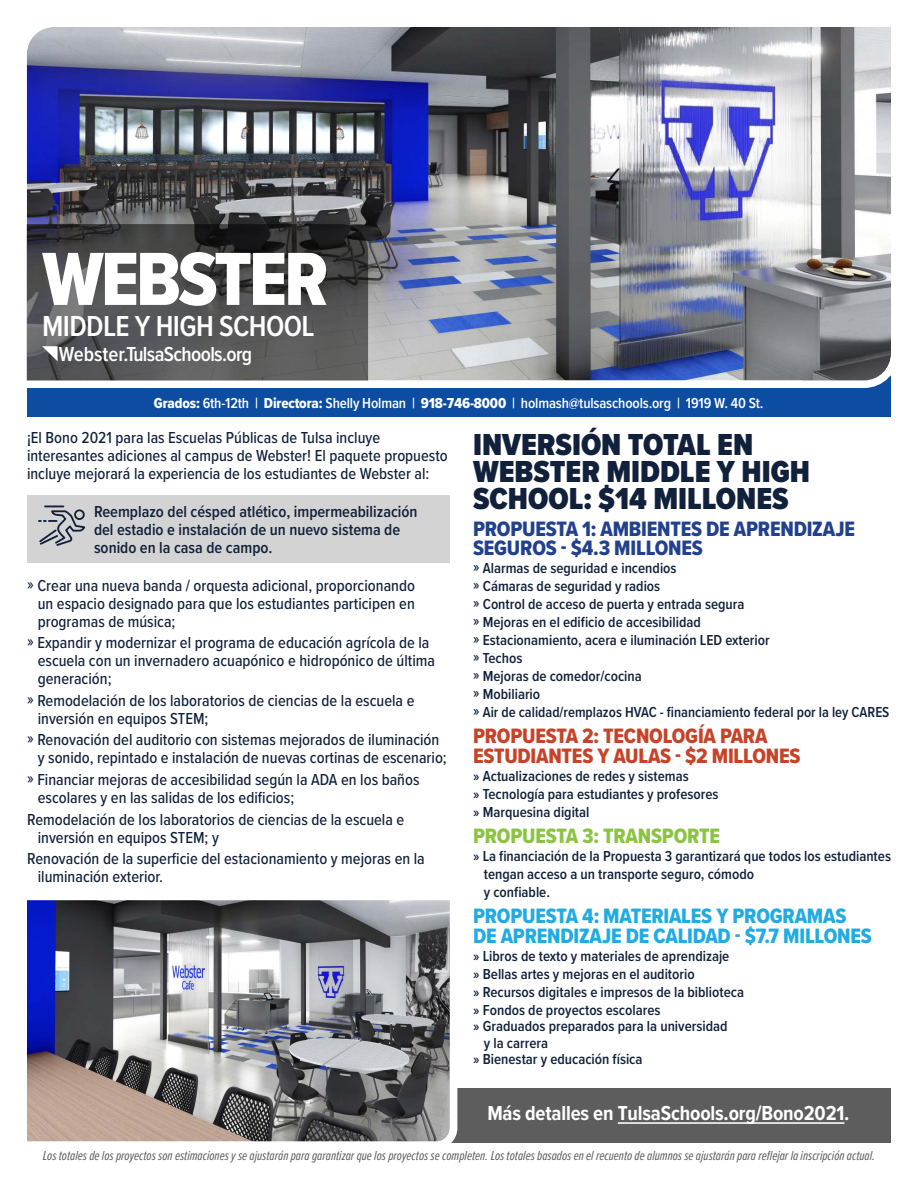
<style>
.page{position:relative;width:918px;height:1188px;background:#fff}
.page>*{position:absolute;margin:0;border:0;box-sizing:border-box;transform-origin:0 0}
.t1{font:78px "Proxima Nova Cond Extrabld";letter-spacing:-.04em;color:#fff}
.Prop_title{font:900 31.5px/27px "Proxima Nova Cond";color:#12213b}
.t2{font:600 30px "Proxima Nova Cond";letter-spacing:-.02em;color:#fff}
.Subhead_14_4pt{font:21.6px/19.5px "Proxima Nova Cond Extrabld";letter-spacing:-.01em;color:#22abe2}
.Subhead_14_4pt-2{font:21.6px/19.5px "Proxima Nova Cond Extrabld";letter-spacing:-.01em;color:#22418d}
.Subhead_14_4pt-3{font:21.6px/19.5px "Proxima Nova Cond Extrabld";letter-spacing:-.01em;color:#c74327}
.Subhead_14_4pt-4{font:21.6px "Proxima Nova Cond Extrabld";letter-spacing:-.01em;color:#8bc442}
.t3{font:700 21px "Proxima Nova Cond";letter-spacing:-.01em;color:#fff}
.t4{font:600 21px "Proxima Nova Cond";letter-spacing:-.03em;color:#fff}
.reg_Bullets{font:500 16.5px/18px "Proxima Nova Cond";color:#12213b}
.school_Text{font:600 16.5px/18px "Proxima Nova Cond";color:#12213b}
.Prop_bullets{font:600 15px/18px "Proxima Nova Cond";color:#12213b}
.t5{font:600 15px "Proxima Nova Cond";letter-spacing:-.01em;color:#fff}
.Prop_bullets-2{font:italic 13.5px "Proxima Nova Ex Cn";color:#5d5d5d}
.t6{font:9.75px "Century Gothic";color:#231f20}
.s1{font-family:"Proxima Nova Cond Extrabld";font-weight:400}
</style>
<div class="page">
<div style="left:422px;top:1088px;width:468px;height:55px;background:#5d5d5d"></div>
<div style="left:27px;top:388px;width:864px;height:28px;background:#0d4da1"></div>
<img style="left:26px;top:27px;width:865px;height:361px">
<svg style="left:27px;top:224px;width:341px;height:157px;background:#4c4c4d"></svg>
<svg style="left:42px;top:346px;width:16px;height:15px"></svg>
<svg style="left:27px;top:900px;width:431px;height:243px;background:#82818a"></svg>
<div style="left:27px;top:496px;width:422px;height:67px;background:#d3d3d3"></div>
<svg style="left:38px;top:505px;width:48px;height:41px"></svg>
<hr style="left:618px;top:1122px;width:226px;height:2px;background:#fff">
<p class="t1" style="left:42px;top:222px;width:288px">WEBSTER</p>
<p class="t2" style="left:42px;top:304px;width:274px">MIDDLE Y HIGH SCHOOL</p>
<p class="t4" style="left:59px;top:339px;width:195px">Webster.TulsaSchools.org</p>
<p class="t5" style="left:154px;top:392px;width:611px"><span class="s1">Grados:</span> 6th-12th | <span class="s1">Directora:</span> Shelly Holman | <span class="s1">918-746-8000</span> | holmash@tulsaschools.org | 1919 W. 40 St.</p>
<p class="Prop_title" style="left:473px;top:431px;width:339px">INVERSIÓN TOTAL EN<br>WEBSTER MIDDLE Y HIGH<br>SCHOOL: $14 MILLONES</p>
<p class="Subhead_14_4pt-2" style="left:473px;top:518px;width:383px">PROPUESTA 1: AMBIENTES DE APRENDIZAJE<br>SEGUROS - $4.3 MILLONES</p>
<p class="Prop_bullets" style="left:473px;top:559px;width:205px">» Alarmas de seguridad e incendios</p>
<p class="Prop_bullets" style="left:473px;top:577px;width:189px">» Cámaras de seguridad y radios</p>
<p class="Prop_bullets" style="left:473px;top:595px;width:273px">» Control de acceso de puerta y entrada segura</p>
<p class="Prop_bullets" style="left:473px;top:613px;width:229px">» Mejoras en el edificio de accesibilidad</p>
<p class="Prop_bullets" style="left:473px;top:631px;width:298px">» Estacionamiento, acera e iluminación LED exterior</p>
<p class="Prop_bullets" style="left:473px;top:649px;width:51px">» Techos</p>
<p class="Prop_bullets" style="left:473px;top:667px;width:170px">» Mejoras de comedor/cocina</p>
<p class="Prop_bullets" style="left:473px;top:685px;width:68px">» Mobiliario</p>
<p class="Prop_bullets" style="left:473px;top:703px;width:418px">» Air de calidad/remplazos HVAC - financiamiento federal por la ley CARES</p>
<p class="Subhead_14_4pt-3" style="left:473px;top:726px;width:329px">PROPUESTA 2: TECNOLOGÍA PARA<br>ESTUDIANTES Y AULAS - $2 MILLONES</p>
<p class="Prop_bullets" style="left:473px;top:766px;width:217px">» Actualizaciones de redes y sistemas</p>
<p class="Prop_bullets" style="left:473px;top:784px;width:247px">» Tecnología para estudiantes y profesores</p>
<p class="Prop_bullets" style="left:473px;top:802px;width:118px">» Marquesina digital</p>
<p class="Subhead_14_4pt-4" style="left:473px;top:820px;width:248px">PROPUESTA 3: TRANSPORTE</p>
<p class="Prop_bullets" style="left:484px;top:847px;width:409px;text-indent:-11px">» La financiación de la Propuesta 3 garantizará que todos los estudiantes tengan acceso a un transporte seguro, cómodo<br>y confiable.</p>
<p class="Subhead_14_4pt" style="left:473px;top:906px;width:400px">PROPUESTA 4: MATERIALES Y PROGRAMAS<br>DE APRENDIZAJE DE CALIDAD - $7.7 MILLONES</p>
<p class="Prop_bullets" style="left:473px;top:946px;width:258px">» Libros de texto y materiales de aprendizaje</p>
<p class="Prop_bullets" style="left:473px;top:964px;width:223px">» Bellas artes y mejoras en el auditorio</p>
<p class="Prop_bullets" style="left:473px;top:982px;width:272px">» Recursos digitales e impresos de la biblioteca</p>
<p class="Prop_bullets" style="left:473px;top:1000px;width:189px">» Fondos de proyectos escolares</p>
<p class="Prop_bullets" style="left:484px;top:1018px;width:245px;line-height:16.5px;text-indent:-11px">» Graduados preparados para la universidad y la carrera</p>
<p class="Prop_bullets" style="left:473px;top:1050px;width:171px">» Bienestar y educación física</p>
<p class="reg_Bullets" style="left:27px;top:428px;width:422px">¡El Bono 2021 para las Escuelas Públicas de Tulsa incluye interesantes adiciones al campus de Webster! El paquete propuesto incluye mejorará la experiencia de los estudiantes de Webster al:</p>
<p class="t6" style="left:453px;top:431px;width:74px">January 5, 2021</p>
<p class="school_Text" style="left:94px;top:502px;width:325px">Reemplazo del césped atlético, impermeabilización del estadio e instalación de un nuevo sistema de sonido en la casa de campo.</p>
<p class="reg_Bullets" style="left:38px;top:576px;width:379px;text-align:justify;text-indent:-11px">» Crear una nueva banda / orquesta adicional, proporcionando un espacio designado para que los estudiantes participen en programas de música;</p>
<p class="reg_Bullets" style="left:38px;top:633px;width:399px;text-indent:-11px">» Expandir y modernizar el programa de educación agrícola de la escuela con un invernadero acuapónico e hidropónico de última generación;</p>
<p class="reg_Bullets" style="left:38px;top:691px;width:378px;text-indent:-11px">» Remodelación de los laboratorios de ciencias de la escuela e inversión en equipos STEM;</p>
<p class="reg_Bullets" style="left:38px;top:730px;width:411px;text-indent:-11px">» Renovación del auditorio con sistemas mejorados de iluminación y sonido, repintado e instalación de nuevas cortinas de escenario;</p>
<p class="reg_Bullets" style="left:38px;top:770px;width:383px;text-indent:-11px">» Financiar mejoras de accesibilidad según la ADA en los baños escolares y en las salidas de los edificios;</p>
<p class="reg_Bullets" style="left:38px;top:809px;width:368px;text-indent:-11px">Remodelación de los laboratorios de ciencias de la escuela e inversión en equipos STEM; y</p>
<p class="reg_Bullets" style="left:38px;top:849px;width:389px;text-indent:-11px">Renovación de la superficie del estacionamiento y mejoras en la iluminación exterior.</p>
<p class="t3" style="left:487px;top:1098px;width:364px">Más detalles en TulsaSchools.org/Bono2021.</p>
<p class="Prop_bullets-2" style="left:43px;top:1145px;width:834px">Los totales de los proyectos son estimaciones y se ajustarán para garantizar que los proyectos se completen. Los totales basados en el recuento de alumnos se ajustarán para reflejar la inscripción actual.</p>
</div>
